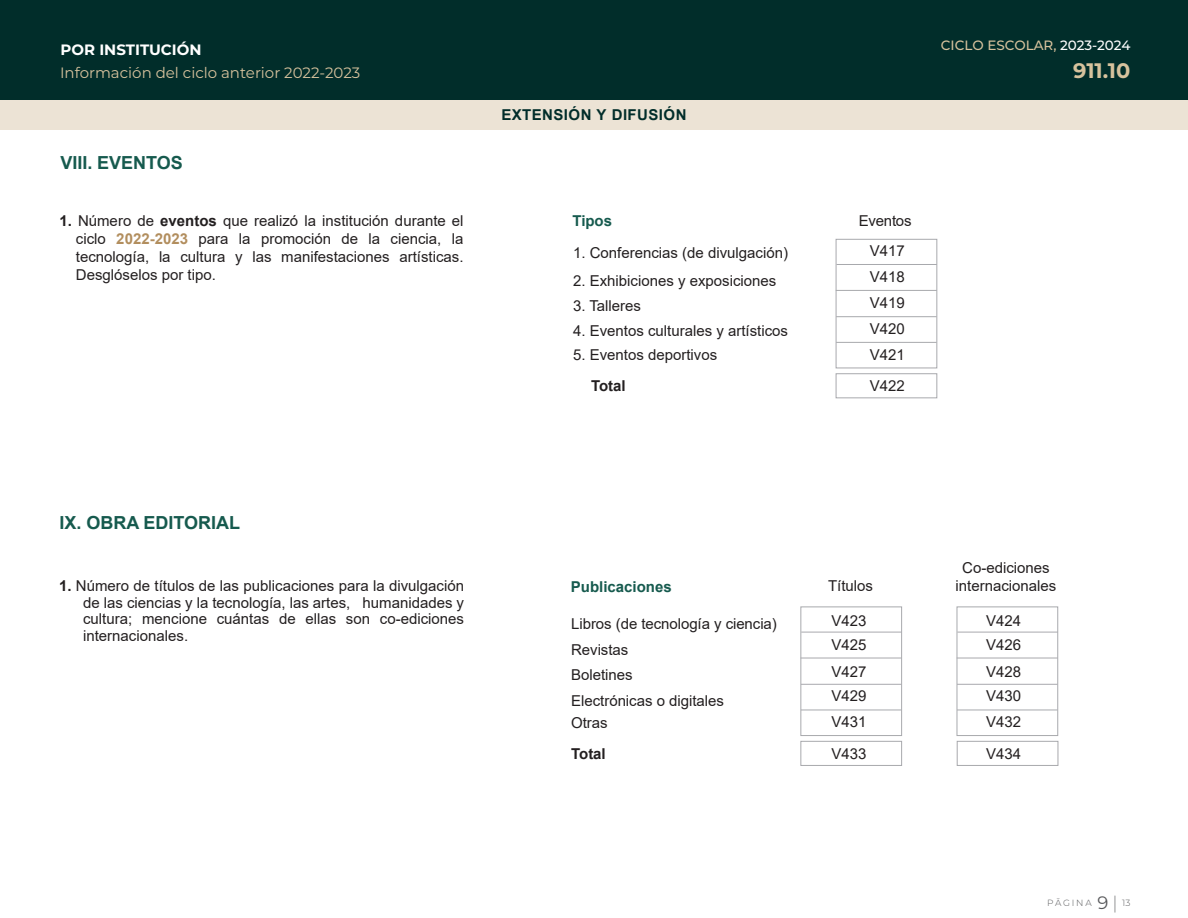
<style>
.page{position:relative;width:1188px;height:918px;background:#fff}
.page>*{position:absolute;margin:0;border:0;box-sizing:border-box;transform-origin:0 0}
.t1{font:700 21px "Montserrat";color:#d7c29d}
.t2{font:700 18px "Arial";color:#165a4e}
.t3{font:15px/18px "Arial";color:#231f20}
.t4{font:15px "Montserrat";color:#d7c29d}
.t5{font:700 15px "Arial";color:#165a4e}
.t6{font:700 15px "Arial";letter-spacing:.03em;color:#012d2a}
.t7{font:700 15px "Montserrat";color:#fff}
.t8{font:700 15px "Arial";color:#231f20}
.t9{font:500 13.5px "Montserrat";color:#d7c29d}
.t10{font:300 9px "Montserrat";letter-spacing:.195em;color:#57585a}
.s1{color:#fff}
.s2{font-weight:700}
.s3{font-weight:700;color:#b28e5e}
.s4{font-weight:400;font-size:18px}
.s5{font-weight:200;font-size:18px}
</style>
<div class="page">
<hr style="left:836px;top:290px;width:101px;height:1px;background:#a8a9ad">
<hr style="left:836px;top:342px;width:101px;height:1px;background:#a8a9ad">
<hr style="left:836px;top:264px;width:101px;height:1px;background:#a8a9ad">
<hr style="left:836px;top:316px;width:101px;height:1px;background:#a8a9ad">
<div style="left:0;top:0;width:1188px;height:100px;background:#012d2a"></div>
<div style="left:0;top:100px;width:1188px;height:30px;background:#ece3d5"></div>
<div style="left:836px;top:374px;width:101px;height:24px;border:1px solid #a8a9ad"></div>
<div style="left:836px;top:239px;width:101px;height:129px;border:1px solid #a8a9ad"></div>
<hr style="left:801px;top:658px;width:101px;height:1px;background:#a8a9ad">
<hr style="left:801px;top:710px;width:100px;height:1px;background:#a8a9ad">
<hr style="left:801px;top:632px;width:101px;height:1px;background:#a8a9ad">
<hr style="left:801px;top:684px;width:100px;height:1px;background:#a8a9ad">
<div style="left:801px;top:741px;width:101px;height:25px;border:1px solid #a8a9ad"></div>
<div style="left:957px;top:741px;width:101px;height:25px;border:1px solid #a8a9ad"></div>
<div style="left:801px;top:607px;width:101px;height:129px;border:1px solid #a8a9ad"></div>
<hr style="left:957px;top:658px;width:101px;height:1px;background:#a8a9ad">
<hr style="left:957px;top:710px;width:101px;height:1px;background:#a8a9ad">
<hr style="left:957px;top:632px;width:101px;height:1px;background:#a8a9ad">
<hr style="left:957px;top:684px;width:101px;height:1px;background:#a8a9ad">
<div style="left:957px;top:607px;width:101px;height:129px;border:1px solid #a8a9ad"></div>
<p class="t7" style="left:60px;top:39px;width:143px">POR INSTITUCIÓN</p>
<p class="t9" style="left:941px;top:36px;width:191px">CICLO ESCOLAR, <span class="s1">2023-2024</span></p>
<p class="t4" style="left:60px;top:63px;width:302px">Información del ciclo anterior 2022-2023</p>
<h1 class="t1" style="left:1073px;top:56px;width:59px">911.10</h1>
<p class="t2" style="left:61px;top:150px;width:124px">VIII. EVENTOS</p>
<p class="t3" style="left:76px;top:211px;width:389px;text-align:justify;text-indent:-17px"><span class="s2">1.</span> Número de <span class="s2">eventos</span> que realizó la institución durante el ciclo <span class="s3">2022-2023</span> para la promoción de la ciencia, la tecnología, la cultura y las manifestaciones artísticas.<br>Desglóselos por tipo.</p>
<p class="t6" style="left:501px;top:104px;width:187px">EXTENSIÓN Y DIFUSIÓN</p>
<p class="t5" style="left:573px;top:210px;width:41px">Tipos</p>
<p class="t3" style="left:859px;top:211px;width:54px">Eventos</p>
<p class="t3" style="left:573px;top:244px;width:217px">1. Conferencias (de divulgación)</p>
<p class="t3" style="left:573px;top:271px;width:205px">2. Exhibiciones y exposiciones</p>
<p class="t3" style="left:573px;top:296px;width:70px">3. Talleres</p>
<p class="t3" style="left:573px;top:322px;width:217px">4. Eventos culturales y artísticos</p>
<p class="t3" style="left:573px;top:346px;width:146px">5. Eventos deportivos</p>
<p class="t8" style="left:591px;top:375px;width:36px">Total</p>
<p class="t3" style="left:870px;top:238px;width:37px;line-height:26px;text-align:justify">V417<br>V418<br>V419<br>V420<br>V421</p>
<p class="t3" style="left:870px;top:377px;width:37px">V422</p>
<p class="t2" style="left:59px;top:510px;width:182px">IX. OBRA EDITORIAL</p>
<p class="t3" style="left:83px;top:578px;width:382px;line-height:16.5px;text-align:justify;text-indent:-24px"><span class="s2">1.</span> Número de títulos de las publicaciones para la divulgación de las ciencias y la tecnología, las artes, humanidades y cultura; mencione cuántas de ellas son co-ediciones internacionales.</p>
<p class="t5" style="left:571px;top:577px;width:102px">Publicaciones</p>
<p class="t3" style="left:571px;top:611px;width:207px;line-height:25.5px">Libros (de tecnología y ciencia)<br>Revistas<br>Boletines<br>Electrónicas o digitales</p>
<p class="t3" style="left:571px;top:714px;width:38px">Otras</p>
<p class="t8" style="left:571px;top:743px;width:36px">Total</p>
<p class="t3" style="left:828px;top:577px;width:47px">Títulos</p>
<p class="t3" style="left:831px;top:609px;width:37px;line-height:23.5px">V423<br>V425</p>
<p class="t3" style="left:831px;top:660px;width:37px;line-height:23.5px">V427<br>V429</p>
<p class="t3" style="left:831px;top:705px;width:37px;line-height:32px">V431<br>V433</p>
<p class="t3" style="left:956px;top:559px;width:102px;text-align:center">Co-ediciones internacionales</p>
<p class="t3" style="left:986px;top:609px;width:37px;line-height:23.5px">V424<br>V426</p>
<p class="t3" style="left:986px;top:660px;width:37px;line-height:23.5px">V428<br>V430</p>
<p class="t3" style="left:986px;top:705px;width:37px;line-height:32px">V432<br>V434</p>
<p class="t10" style="left:1047px;top:896px;width:85px">PĀGINA <span class="s4">9</span><span class="s5">|</span> 13</p>
</div>
